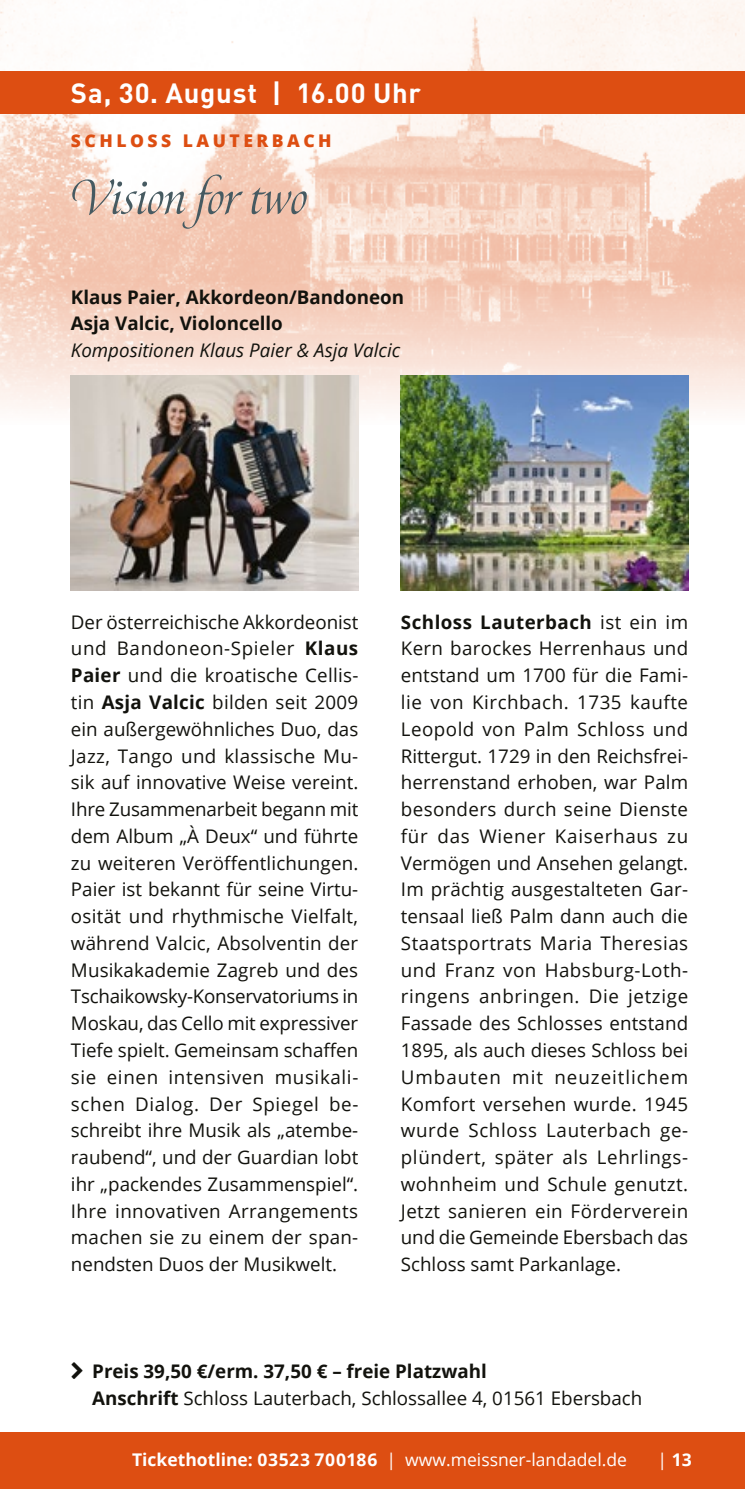
<style>
.page{position:relative;width:745px;height:1489px;background:#fff}
.page>*{position:absolute;margin:0;border:0;box-sizing:border-box;transform-origin:0 0}
.t1{font:italic 55px "Canto";color:#465a61}
.t2{font:700 27.5px "DINOT";letter-spacing:.025em;color:#fff}
.t3{font:18.75px/26.8px "Open Sans";color:#12120d;text-align:justify}
.t4{font:700 18.75px/26.8px "Open Sans";color:#12120d}
.t5{font:italic 18.75px "Open Sans";color:#12120d}
.t6{font:700 17.5px "Open Sans";color:#fff}
.t7{font:800 17.5px "Open Sans";letter-spacing:.2em;color:#dd4e12}
.s1{font-weight:700}
.s2{font-weight:400}
</style>
<div class="page">
<img style="left:0;top:0;width:744px;height:424px">
<div style="left:0;top:71px;width:744px;height:42px;background:#dd4e12"></div>
<div style="left:0;top:1431px;width:744px;height:57px;background:#dd4e12"></div>
<img style="left:71px;top:376px;width:287px;height:214px">
<img style="left:400px;top:376px;width:287px;height:214px">
<h2 class="t2" style="left:71px;top:74px;width:351px">Sa, 30. August | 16.00 Uhr</h2>
<p class="t7" style="left:71px;top:127px;width:262px">SCHLOSS LAUTERBACH</p>
<h1 class="t1" style="left:71px;top:164px;width:239px">Vision for two</h1>
<p class="t4" style="left:71px;top:283px;width:334px">Klaus Paier, Akkordeon/Bandoneon<br>Asja Valcic, Violoncello</p>
<p class="t5" style="left:71px;top:337px;width:330px">Kompositionen Klaus Paier &amp; Asja Valcic</p>
<p class="t3" style="left:71px;top:608px;width:289px">Der österreichische Akkordeonist und Bandoneon-Spieler <span class="s1">Klaus Paier</span> und die kroatische Cellis&shy;tin <span class="s1">Asja Valcic</span> bilden seit 2009 ein außergewöhnliches Duo, das Jazz, Tango und klassische Mu&shy;sik auf innovative Weise vereint.<br>Ihre Zusammenarbeit begann mit dem Album „À Deux“ und führte zu weiteren Veröffentlichungen.<br>Paier ist bekannt für seine Virtu&shy;osität und rhythmische Vielfalt, während Valcic, Absolventin der Musikakademie Zagreb und des Tschaikowsky-Konservatoriums in Moskau, das Cello mit expressiver Tiefe spielt. Gemeinsam schaffen sie einen intensiven musikali&shy;schen Dialog. Der Spiegel be&shy;schreibt ihre Musik als „atembe&shy;raubend“, und der Guardian lobt ihr „packendes Zusammenspiel“.<br>Ihre innovativen Arrangements machen sie zu einem der span&shy;nendsten Duos der Musikwelt.</p>
<p class="t3" style="left:400px;top:608px;width:289px"><span class="s1">Schloss Lauterbach</span> ist ein im Kern barockes Herrenhaus und entstand um 1700 für die Fami&shy;lie von Kirchbach. 1735 kaufte Leopold von Palm Schloss und Rittergut. 1729 in den Reichsfrei&shy;herrenstand erhoben, war Palm besonders durch seine Dienste für das Wiener Kaiserhaus zu Vermögen und Ansehen gelangt.<br>Im prächtig ausgestalteten Gar&shy;tensaal ließ Palm dann auch die Staatsportrats Maria Theresias und Franz von Habsburg-Loth&shy;ringens anbringen. Die jetzige Fassade des Schlosses entstand 1895, als auch dieses Schloss bei Umbauten mit neuzeitlichem Komfort versehen wurde. 1945 wurde Schloss Lauterbach ge&shy;plündert, später als Lehrlings&shy;wohnheim und Schule genutzt.<br>Jetzt sanieren ein Förderverein und die Gemeinde Ebersbach das Schloss samt Parkanlage.</p>
<p class="t4" style="left:92px;top:1357px;width:551px">Preis 39,50 €/erm. 37,50 € – freie Platzwahl<br>Anschrift <span class="s2">Schloss Lauterbach, Schlossallee 4, 01561 Ebersbach</span></p>
<p class="t6" style="left:132px;top:1447px;width:496px">Tickethotline: 03523 700186 <span class="s2">| www.meissner-landadel.de</span></p>
<p class="t6" style="left:657px;top:1447px;width:36px"><span class="s2">|</span> 13</p>
</div>
